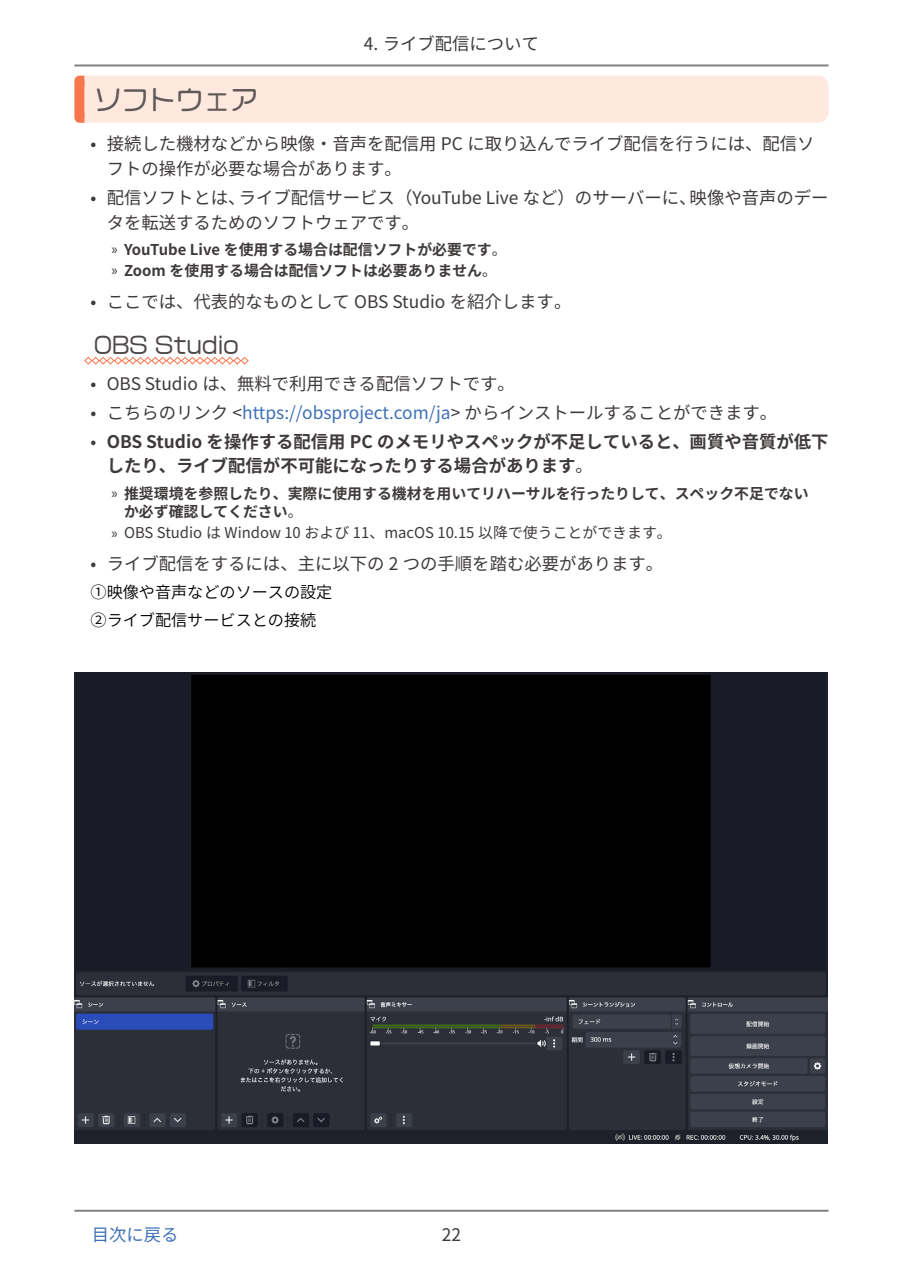
<style>
.page{position:relative;width:903px;height:1275px;background:#fff}
.page>*{position:absolute;margin:0;border:0;box-sizing:border-box;transform-origin:0 0}
.t1{font:27.3px "VDL Logo Maru Regular";color:#5f5a58}
.t2{font:22.4px "VDL Logo Maru Regular";color:#4d4746}
.t3{font:17.32px/24.8px "Source Han Sans JP";color:#3e3a39}
.t4{font:700 17.32px/24.8px "Source Han Sans JP";color:#3e3a39}
.t5{font:17.32px "Source Han Sans JP";color:#3e70b7}
.t6{font:16.1px/28.2px "Source Han Sans JP";color:#000}
.t7{font:700 14.88px/21.2px "Source Han Sans JP";color:#3e3a39}
.t8{font:14.88px "Source Han Sans JP";color:#3e3a39}
.s1{font-family:"Myriad Pro";font-weight:400}
.s2{font-weight:400}
.s3{color:#3e70b7}
.s4{font-family:"Myriad Pro"}
</style>
<div class="page">
<hr style="left:74px;top:1210px;width:754px;height:2px;background:#000">
<hr style="left:74px;top:64px;width:754px;height:2px;background:#000">
<div style="left:74px;top:76px;width:754px;height:47px;background:#ffe9de;border-radius:10px"></div>
<div style="left:74px;top:76px;width:15px;height:47px;border:10px solid #f7764b"></div>
<svg style="left:84px;top:356px;width:165px;height:9px"></svg>
<img style="left:74px;top:673px;width:753px;height:471px">
<p class="t3" style="left:364px;top:32px;width:177px">4. ライブ配信について</p>
<h1 class="t1" style="left:94px;top:81px;width:165px">ソフトウェア</h1>
<p class="t3" style="left:107px;top:132px;width:709px;text-indent:-16px">• 接続した機材などから映像・音声を配信用 PC に取り込んでライブ配信を行うには、配信ソフトの操作が必要な場合があります。</p>
<p class="t3" style="left:107px;top:185px;width:723px;text-indent:-16px">• 配信ソフトとは、ライブ配信サービス（YouTube Live など）のサーバーに、映像や音声のデータを転送するためのソフトウェアです。</p>
<p class="t7" style="left:112px;top:239px;width:396px"><span class="s1">»</span> YouTube Live を使用する場合は配信ソフトが必要です<span class="s2">。</span><span class="s1">»</span> Zoom を使用する場合は配信ソフトは必要ありません<span class="s2">。</span></p>
<p class="t3" style="left:91px;top:290px;width:482px">• ここでは、代表的なものとして OBS Studio を紹介します。</p>
<p class="t2" style="left:94px;top:330px;width:146px">OBS Studio</p>
<p class="t3" style="left:91px;top:372px;width:426px">• OBS Studio は、無料で利用できる配信ソフトです。</p>
<p class="t3" style="left:91px;top:401px;width:688px">• こちらのリンク &lt;<span class="s3">https://obsproject.com/ja</span>&gt; からインストールすることができます。</p>
<p class="t4" style="left:107px;top:429px;width:723px;text-indent:-16px"><span class="s2">•</span> OBS Studio を操作する配信用 PC のメモリやスペックが不足していると、画質や音質が低下したり、ライブ配信が不可能になったりする場合があります<span class="s2">。</span></p>
<p class="t7" style="left:124px;top:484px;width:686px;line-height:18.6px;text-indent:-12px"><span class="s1">»</span> 推奨環境を参照したり、実際に使用する機材を用いてリハーサルを行ったりして、スペック不足でないか必ず確認してください<span class="s2">。</span></p>
<p class="t8" style="left:112px;top:524px;width:562px"><span class="s4">»</span> OBS Studio は Window 10 および 11、macOS 10.15 以降で使うことができます。</p>
<p class="t3" style="left:91px;top:552px;width:574px">• ライブ配信をするには、主に以下の 2 つの手順を踏む必要があります。</p>
<p class="t6" style="left:74px;top:578px;width:259px">　①映像や音声などのソースの設定　②ライブ配信サービスとの接続</p>
<p class="t5" style="left:92px;top:1225px;width:88px">目次に戻る</p>
<p class="t3" style="left:442px;top:1223px;width:21px">22</p>
</div>
